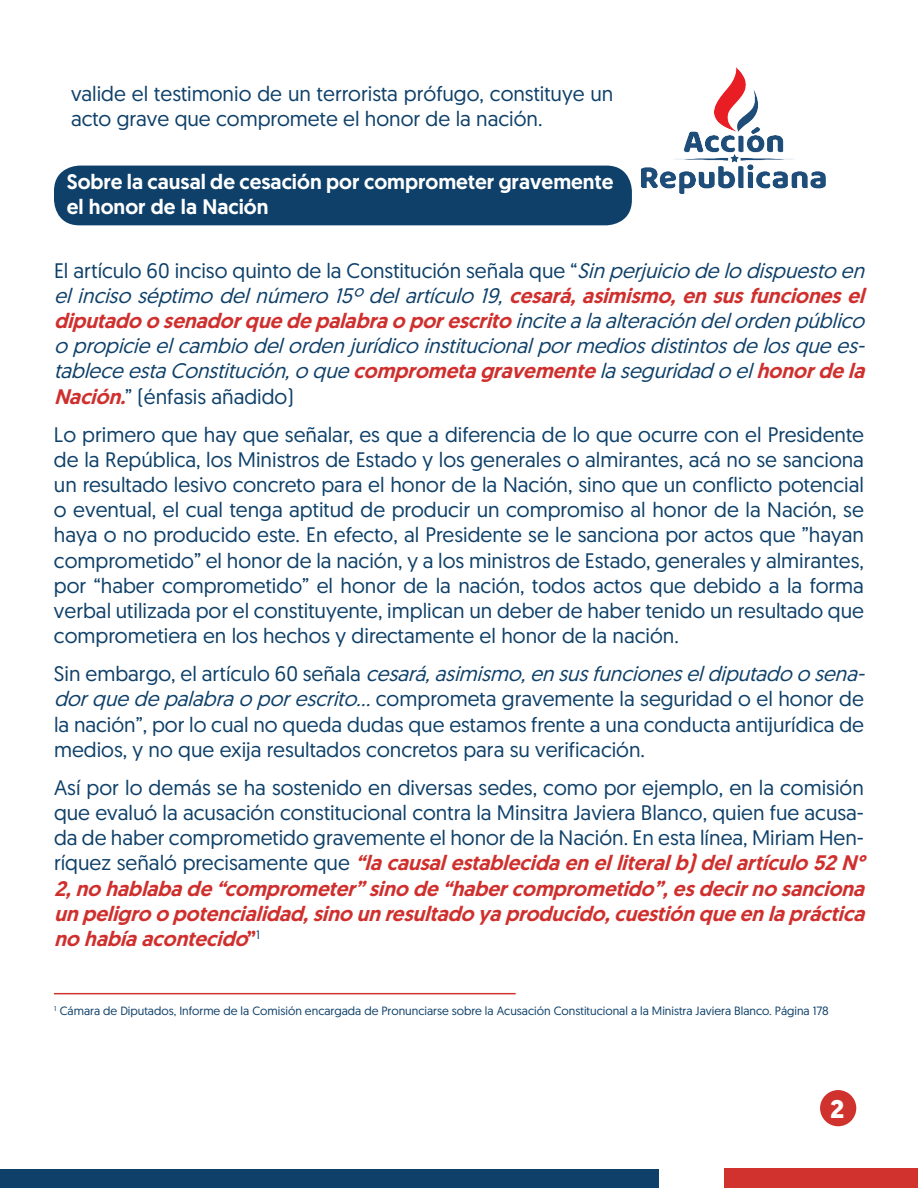
<style>
.page{position:relative;width:918px;height:1188px;background:#fff}
.page>*{position:absolute;margin:0;border:0;box-sizing:border-box;transform-origin:0 0}
.t1{font:700 25.5px "Geomanist";color:#fff}
.t2{font:21px/25.2px "Geomanist";color:#0e4069}
.t3{font:italic 21px/25.2px "Geomanist";color:#0e4069;text-align:justify}
.t4{font:500 21px/25.2px "Geomanist";color:#fff}
.t5{font:12px "Geomanist";color:#0e4069}
.s1{font-style:normal}
.s2{font-weight:500;color:#cf302e}
.s3{font-style:italic}
.s4{font-weight:500;font-style:italic;color:#cf302e}
</style>
<div class="page">
<div style="left:54px;top:166px;width:578px;height:59px;background:#0e4069;border-radius:26px"></div>
<div style="left:820px;top:1090px;width:36px;height:36px;background:#d0322e;border-radius:50%"></div>
<div style="left:0;top:1169px;width:918px;height:19px;background:#0e4069"></div>
<div style="left:660px;top:1168px;width:258px;height:20px;background:#fff"></div>
<div style="left:724px;top:1168px;width:194px;height:20px;background:#d1322e"></div>
<img style="left:625px;top:67px;width:201px;height:130px">
<hr style="left:54px;top:993px;width:462px;height:1px;background:#d0322e">
<p class="t2" style="left:71px;top:80px;width:544px">valide el testimonio de un terrorista prófugo, constituye un acto grave que compromete el honor de la nación.</p>
<p class="t4" style="left:67px;top:169px;width:548px">Sobre la causal de cesación por comprometer gravemente el honor de la Nación</p>
<p class="t3" style="left:54px;top:257px;width:819px"><span class="s1">El artículo 60 inciso quinto de la Constitución señala que “</span>Sinperjuiciodelodispuestoen elincisoséptimodelnúmero15ºdelartículo19,<span class="s2">cesará,asimismo,ensusfuncionesel diputadoosenadorquedepalabraoporescrito</span>incitealaalteracióndelordenpúblico opropicieelcambiodelordenjurídicoinstitucionalpormediosdistintosdelosquees&shy;tableceestaConstitución,oque<span class="s2">comprometagravemente</span>laseguridadoel<span class="s2">honordela Nación.</span><span class="s1">” (énfasis añadido)</span></p>
<p class="t2" style="left:54px;top:421px;width:812px;text-align:justify">Lo primero que hay que señalar, es que a diferencia de lo que ocurre con el Presidente de la República, los Ministros de Estado y los generales o almirantes, acá no se sanciona un resultado lesivo concreto para el honor de la Nación, sino que un conflicto potencial o eventual, el cual tenga aptitud de producir un compromiso al honor de la Nación, se haya o no producido este. En efecto, al Presidente se le sanciona por actos que ”hayan comprometido” el honor de la nación, y a los ministros de Estado, generales y almirantes, por “haber comprometido” el honor de la nación, todos actos que debido a la forma verbal utilizada por el constituyente, implican un deber de haber tenido un resultado que comprometiera en los hechos y directamente el honor de la nación.</p>
<p class="t2" style="left:54px;top:661px;width:818px">S i n e m b a r g o , e l a r t í c u l o 6 0 s e ñ a l a <span class="s3">cesará,asimismo,ensusfuncioneseldiputadoosena&shy;dorquedepalabraoporescrito…</span> comprometa gravemente la seguridad o el honor de la nación”, por lo cual no queda dudas que estamos frente a una conducta antijurídica de medios, y no que exija resultados concretos para su verificación.</p>
<p class="t2" style="left:54px;top:774px;width:819px">Así por lo demás se ha sostenido en diversas sedes, como por ejemplo, en la comisión que evaluó la acusación constitucional contra la Minsitra Javiera Blanco, quien fue acusa&shy;da de haber comprometido gravemente el honor de la Nación. En esta línea, Miriam Hen&shy;r í q u e z s e ñ a l ó p r e c i s a m e n t e q u e <span class="s4">“lacausalestablecidaenelliteralb)delartículo52N° 2,nohablabade“comprometer”sinode“habercomprometido”,esdecirnosanciona unpeligroopotencialidad,sinounresultadoyaproducido,cuestiónqueenlapráctica nohabíaacontecido</span><span class="s2">”</span> <sup>1</sup></p>
<p class="t5" style="left:54px;top:1003px;width:776px"><sup>1</sup> Cámara de Diputados, Informe de la Comisión encargada de Pronunciarse sobre la Acusación Constitucional a la Ministra Javiera Blanco. Página 178</p>
<p class="t1" style="left:830px;top:1092px;width:16px">2</p>
</div>
